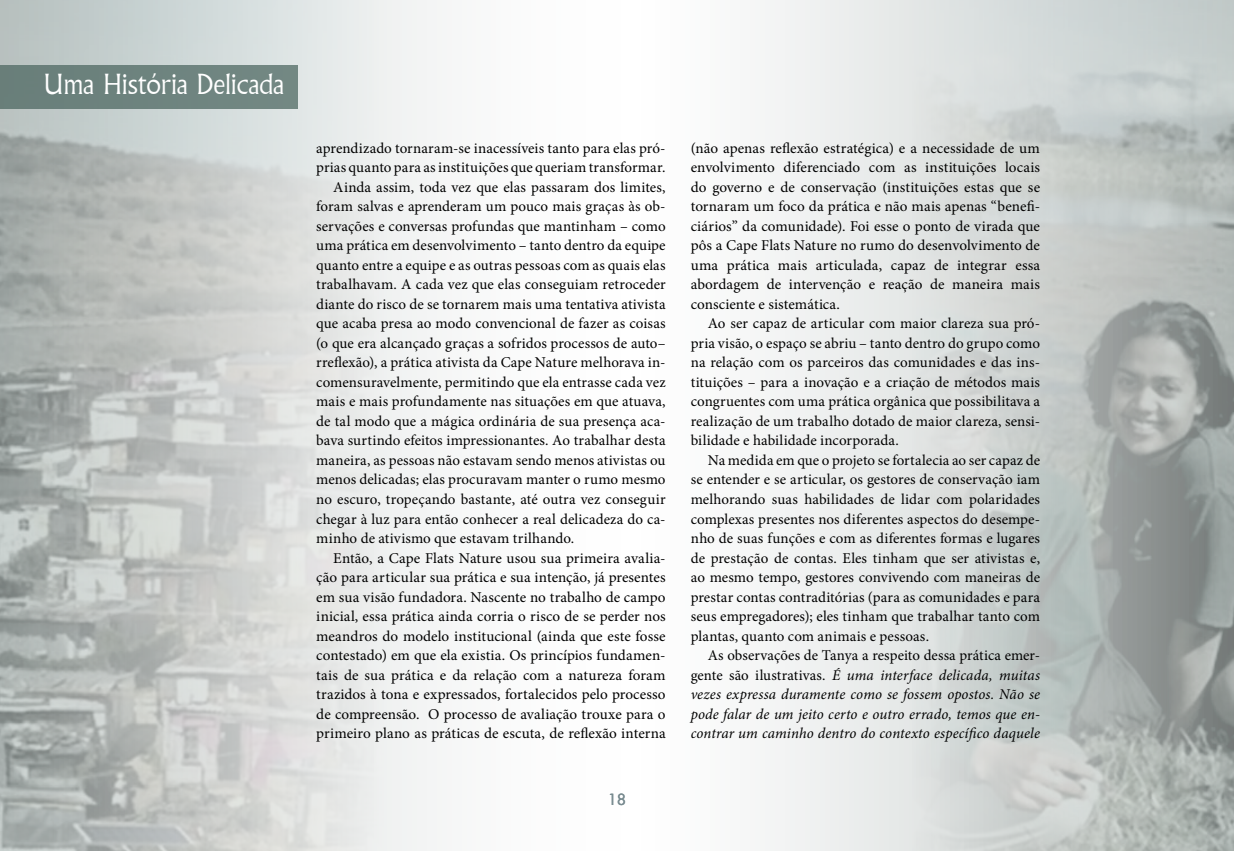
<style>
.page{position:relative;width:1234px;height:851px;background:#fff}
.page>*{position:absolute;margin:0;border:0;box-sizing:border-box;transform-origin:0 0}
.t1{font:300 27px "Albertus";letter-spacing:-.005em;color:#fff}
.t2{font:15px/19.5px "Minion Pro";letter-spacing:-.005em;color:#000;text-align:justify}
.t3{font:italic 15px/19.5px "Minion Pro";letter-spacing:.005em;color:#000;text-align:justify}
.t4{font:500 15px "Futura Std";color:#7a8c91}
.s1{font-style:normal}
</style>
<div class="page">
<img style="left:0;top:0;width:437px;height:850px">
<div style="left:0;top:65px;width:297px;height:44px;background:#6d837e"></div>
<h1 class="t1" style="left:43px;top:68px;width:242px">Uma História Delicada</h1>
<p class="t2" style="left:316px;top:138px;width:351px">aprendizado tornaram-se inacessíveis tanto para elas pró-</p>
<p class="t2" style="left:316px;top:158px;width:351px">prias quanto para as instituições que queriam transformar.</p>
<p class="t2" style="left:333px;top:177px;width:334px">Ainda assim, toda vez que elas passaram dos limites,</p>
<p class="t2" style="left:316px;top:197px;width:351px">foram salvas e aprenderam um pouco mais graças às ob-</p>
<p class="t2" style="left:316px;top:216px;width:351px">servações e conversas profundas que mantinham – como</p>
<p class="t2" style="left:316px;top:236px;width:351px">uma prática em desenvolvimento – tanto dentro da equipe</p>
<p class="t2" style="left:316px;top:255px;width:351px">quanto entre a equipe e as outras pessoas com as quais elas</p>
<p class="t2" style="left:316px;top:275px;width:351px">trabalhavam. A cada vez que elas conseguiam retroceder</p>
<p class="t2" style="left:316px;top:294px;width:351px">diante do risco de se tornarem mais uma tentativa ativista</p>
<p class="t2" style="left:316px;top:314px;width:351px">que acaba presa ao modo convencional de fazer as coisas</p>
<p class="t2" style="left:316px;top:333px;width:351px">(o que era alcançado graças a sofridos processos de auto–</p>
<p class="t2" style="left:316px;top:353px;width:351px">rreflexão), a prática ativista da Cape Nature melhorava in-</p>
<p class="t2" style="left:316px;top:372px;width:351px">comensuravelmente, permitindo que ela entrasse cada vez</p>
<p class="t2" style="left:316px;top:392px;width:351px">mais e mais profundamente nas situações em que atuava,</p>
<p class="t2" style="left:316px;top:411px;width:351px">de tal modo que a mágica ordinária de sua presença aca-</p>
<p class="t2" style="left:316px;top:431px;width:351px">bava surtindo efeitos impressionantes. Ao trabalhar desta</p>
<p class="t2" style="left:316px;top:450px;width:351px">maneira, as pessoas não estavam sendo menos ativistas ou</p>
<p class="t2" style="left:316px;top:470px;width:351px">menos delicadas; elas procuravam manter o rumo mesmo</p>
<p class="t2" style="left:316px;top:489px;width:351px">no escuro, tropeçando bastante, até outra vez conseguir</p>
<p class="t2" style="left:316px;top:509px;width:351px">chegar à luz para então conhecer a real delicadeza do ca-</p>
<p class="t2" style="left:316px;top:528px;width:259px">minho de ativismo que estavam trilhando.</p>
<p class="t2" style="left:333px;top:548px;width:334px">Então, a Cape Flats Nature usou sua primeira avalia-</p>
<p class="t2" style="left:316px;top:567px;width:351px">ção para articular sua prática e sua intenção, já presentes</p>
<p class="t2" style="left:316px;top:587px;width:351px">em sua visão fundadora. Nascente no trabalho de campo</p>
<p class="t2" style="left:316px;top:606px;width:351px">inicial, essa prática ainda corria o risco de se perder nos</p>
<p class="t2" style="left:316px;top:626px;width:351px">meandros do modelo institucional (ainda que este fosse</p>
<p class="t2" style="left:316px;top:645px;width:351px">contestado) em que ela existia. Os princípios fundamen-</p>
<p class="t2" style="left:316px;top:665px;width:351px">tais de sua prática e da relação com a natureza foram</p>
<p class="t2" style="left:316px;top:684px;width:351px">trazidos à tona e expressados, fortalecidos pelo processo</p>
<p class="t2" style="left:316px;top:704px;width:351px">de compreensão. O processo de avaliação trouxe para o</p>
<p class="t2" style="left:316px;top:723px;width:351px">primeiro plano as práticas de escuta, de reflexão interna</p>
<p class="t4" style="left:608px;top:790px;width:19px">18</p>
<p class="t2" style="left:690px;top:138px;width:351px">(não apenas reflexão estratégica) e a necessidade de um envolvimento diferenciado com as instituições locais do governo e de conservação (instituições estas que se tornaram um foco da prática e não mais apenas “benefi&shy;ciários” da comunidade). Foi esse o ponto de virada que pôs a Cape Flats Nature no rumo do desenvolvimento de uma prática mais articulada, capaz de integrar essa abordagem de intervenção e reação de maneira mais consciente e sistemática.</p>
<p class="t2" style="left:690px;top:314px;width:351px;text-indent:17px">Ao ser capaz de articular com maior clareza sua pró&shy;pria visão, o espaço se abriu – tanto dentro do grupo como na relação com os parceiros das comunidades e das ins&shy;tituições – para a inovação e a criação de métodos mais congruentes com uma prática orgânica que possibilitava a realização de um trabalho dotado de maior clareza, sensi&shy;bilidade e habilidade incorporada.</p>
<p class="t2" style="left:690px;top:450px;width:351px;text-indent:17px">Na medida em que o projeto se fortalecia ao ser capaz de se entender e se articular, os gestores de conservação iam melhorando suas habilidades de lidar com polaridades complexas presentes nos diferentes aspectos do desempe&shy;nho de suas funções e com as diferentes formas e lugares de prestação de contas. Eles tinham que ser ativistas e, ao mesmo tempo, gestores convivendo com maneiras de prestar contas contraditórias (para as comunidades e para seus empregadores); eles tinham que trabalhar tanto com plantas, quanto com animais e pessoas.</p>
<p class="t3" style="left:690px;top:645px;width:351px;text-indent:17px"><span class="s1">As observações de Tanya a respeito dessa prática emer&shy;gente são ilustrativas.</span> É uma interface delicada, muitas vezes expressa duramente como se fossem opostos. Não se pode falar de um jeito certo e outro errado, temos que en&shy;contrar um caminho dentro do contexto específico daquele</p>
</div>
